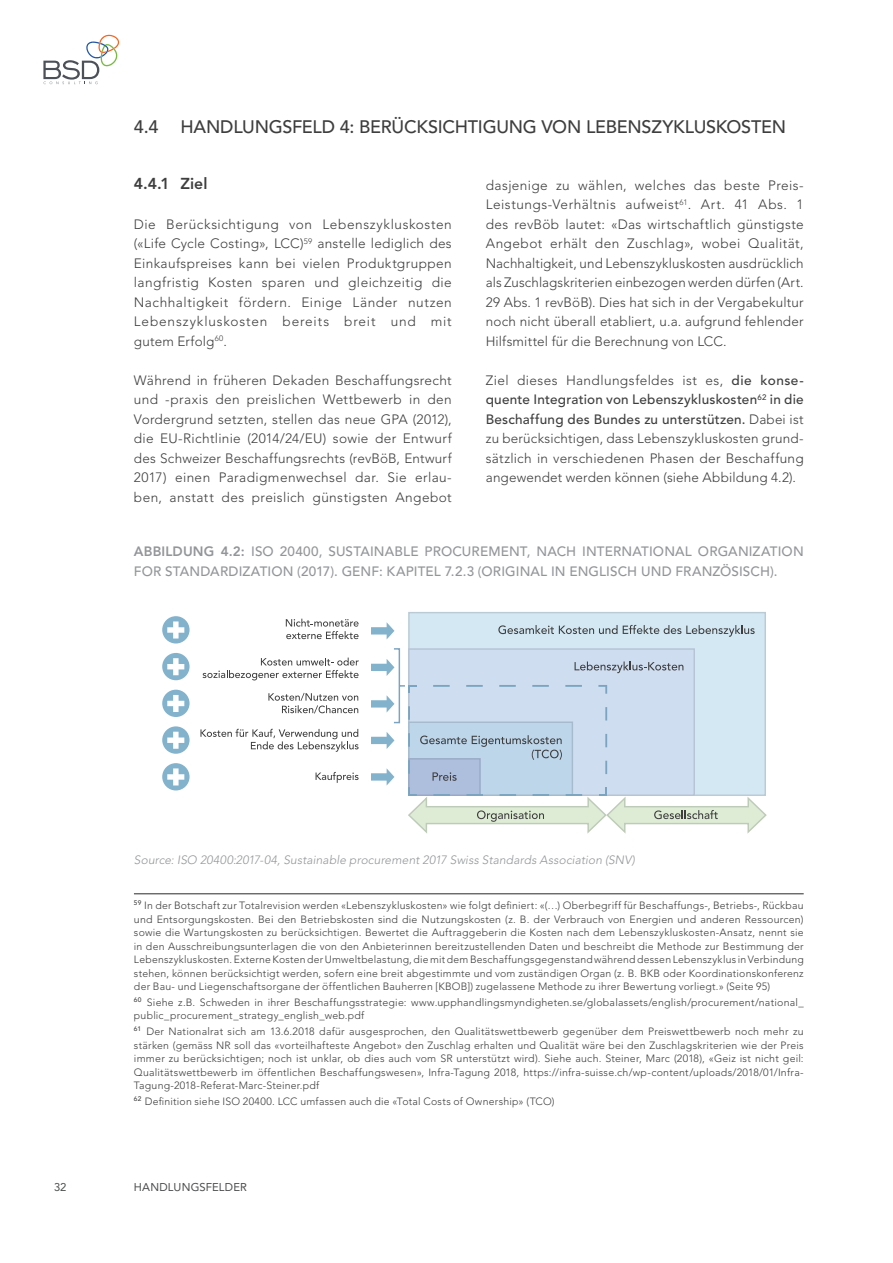
<style>
.page{position:relative;width:893px;height:1263px;background:#fff}
.page>*{position:absolute;margin:0;border:0;box-sizing:border-box;transform-origin:0 0}
.t1{font:500 18px "Avenir LT Std";letter-spacing:-.015em;color:#3e3e3f}
.t2{font:800 15.75px "Avenir LT Std";color:#3e3e3f}
.Body_text{font:300 13.5px/19.5px "Avenir LT Std";letter-spacing:.02em;color:#3e3e3f;text-align:justify}
.Page_and_section_lef{font:500 13.5px/19.5px "Avenir LT Std";letter-spacing:.01em;color:#939598}
.Page_and_section_lef-2{font:italic 300 12px "Avenir LT Std";letter-spacing:.015em;color:#939598}
.t3{font:11.25px "Avenir LT Std";letter-spacing:.02em;color:#4b4c4d}
.Footnotes_Comment{font:300 10.5px/13.5px "Avenir LT Std";letter-spacing:.02em;color:#3e3e3f;text-align:justify}
.s1{font-weight:500}
.s2{font-weight:800}
</style>
<div class="page">
<svg style="left:43px;top:34px;width:76px;height:50px"></svg>
<hr style="left:134px;top:893px;width:670px;height:1px;background:#414142">
<div style="left:408px;top:612px;width:358px;height:184px;background:#d4e8f3;border:1px solid #bacbd6"></div>
<div style="left:408px;top:648px;width:287px;height:148px;background:#cfddf0;border:1px solid #b7c4d6"></div>
<svg style="left:565px;top:685px;width:17px;height:2px"></svg>
<svg style="left:532px;top:685px;width:17px;height:2px"></svg>
<svg style="left:499px;top:685px;width:17px;height:2px"></svg>
<svg style="left:466px;top:685px;width:17px;height:2px"></svg>
<svg style="left:433px;top:685px;width:17px;height:2px"></svg>
<svg style="left:598px;top:685px;width:9px;height:9px"></svg>
<svg style="left:605px;top:761px;width:2px;height:13px"></svg>
<svg style="left:605px;top:734px;width:2px;height:13px"></svg>
<svg style="left:605px;top:707px;width:2px;height:13px"></svg>
<div style="left:408px;top:721px;width:165px;height:75px;background:#bdd6ea;border:1px solid #a6bcce"></div>
<div style="left:408px;top:758px;width:73px;height:38px;background:#aebedd;border:1px solid #9aaac6"></div>
<svg style="left:371px;top:622px;width:23px;height:17px"></svg>
<svg style="left:371px;top:732px;width:23px;height:17px"></svg>
<svg style="left:371px;top:768px;width:23px;height:17px"></svg>
<svg style="left:498px;top:625px;width:257px;height:12px"></svg>
<svg style="left:575px;top:661px;width:108px;height:12px"></svg>
<svg style="left:420px;top:735px;width:142px;height:25px"></svg>
<svg style="left:433px;top:772px;width:24px;height:9px"></svg>
<svg style="left:286px;top:619px;width:73px;height:20px"></svg>
<svg style="left:203px;top:657px;width:156px;height:23px"></svg>
<svg style="left:268px;top:693px;width:90px;height:20px"></svg>
<svg style="left:200px;top:729px;width:159px;height:23px"></svg>
<svg style="left:316px;top:772px;width:43px;height:11px"></svg>
<svg style="left:162px;top:616px;width:28px;height:27px"></svg>
<svg style="left:162px;top:653px;width:28px;height:27px"></svg>
<svg style="left:162px;top:690px;width:28px;height:27px"></svg>
<svg style="left:162px;top:726px;width:28px;height:28px"></svg>
<svg style="left:162px;top:763px;width:28px;height:27px"></svg>
<svg style="left:408px;top:787px;width:359px;height:47px"></svg>
<svg style="left:408px;top:733px;width:2px;height:14px"></svg>
<svg style="left:408px;top:760px;width:2px;height:14px"></svg>
<svg style="left:371px;top:647px;width:46px;height:77px"></svg>
<p class="t1" style="left:134px;top:117px;width:654px">4.4 HANDLUNGSFELD 4: BERÜCKSICHTIGUNG VON LEBENSZYKLUSKOSTEN</p>
<p class="t2" style="left:134px;top:174px;width:75px">4.4.1 Ziel</p>
<p class="Body_text" style="left:134px;top:214px;width:319px">Die Berücksichtigung von Lebenszykluskosten («Life Cycle Costing», LCC)<sup>59</sup> anstelle lediglich des Einkaufspreises kann bei vielen Produktgruppen langfristig Kosten sparen und gleichzeitig die Nachhaltigkeit fördern. Einige Länder nutzen Lebenszykluskosten bereits breit und mit gutem Erfolg<sup>60</sup>.</p>
<p class="Body_text" style="left:134px;top:370px;width:319px">Während in früheren Dekaden Beschaffungsrecht und -praxis den preislichen Wettbewerb in den Vordergrund setzten, stellen das neue GPA (2012), die EU-Richtlinie (2014/24/EU) sowie der Entwurf des Schweizer Beschaffungsrechts (revBöB, Entwurf 2017) einen Paradigmenwechsel dar. Sie erlau&shy;ben, anstatt des preislich günstigsten Angebot</p>
<p class="Body_text" style="left:486px;top:175px;width:319px">dasjenige zu wählen, welches das beste Preis-Leistungs-Verhältnis aufweist<sup>61</sup>. Art. 41 Abs. 1 des revBöb lautet: «Das wirtschaftlich günstigste Angebot erhält den Zuschlag», wobei Qualität, Nachhaltigkeit, und Lebenszykluskosten ausdrücklich als Zuschlagskriterien einbezogen werden dürfen (Art.<br>29 Abs. 1 revBöB). Dies hat sich in der Vergabekultur noch nicht überall etabliert, u.a. aufgrund fehlender Hilfsmittel für die Berechnung von LCC.</p>
<p class="Body_text" style="left:486px;top:370px;width:319px">Ziel dieses Handlungsfeldes ist es, <span class="s1">die konse&shy;quente Integration von Lebenszykluskosten</span><sup>62</sup> <span class="s1">in die Beschaffung des Bundes zu unterstützen.</span> Dabei ist zu berücksichtigen, dass Lebenszykluskosten grund&shy;sätzlich in verschiedenen Phasen der Beschaffung angewendet werden können (siehe Abbildung 4.2).</p>
<p class="Page_and_section_lef" style="left:134px;top:542px;width:671px"><span class="s2">ABBILDUNG 4.2:</span> ISO 20400, SUSTAINABLE PROCUREMENT, NACH INTERNATIONAL ORGANIZATION<br>FOR STANDARDIZATION (2017). GENF: KAPITEL 7.2.3 (ORIGINAL IN ENGLISCH UND FRANZÖSISCH).</p>
<p class="Page_and_section_lef-2" style="left:134px;top:853px;width:502px">Source: ISO 20400:2017-04, Sustainable procurement 2017 Swiss Standards Association (SNV)</p>
<p class="Footnotes_Comment" style="left:134px;top:899px;width:671px"><sup>59</sup> In der Botschaft zur Totalrevision werden «Lebenszykluskosten» wie folgt definiert: «(…) Oberbegriff für Beschaffungs-, Betriebs-, Rückbau und Entsorgungskosten. Bei den Betriebskosten sind die Nutzungskosten (z. B. der Verbrauch von Energien und anderen Ressourcen) sowie die Wartungskosten zu berücksichtigen. Bewertet die Auftraggeberin die Kosten nach dem Lebenszykluskosten-Ansatz, nennt sie in den Ausschreibungsunterlagen die von den Anbieterinnen bereitzustellenden Daten und beschreibt die Methode zur Bestimmung der Lebenszykluskosten. Externe Kosten der Umweltbelastung, die mit dem Beschaffungsgegenstand während dessen Lebenszyklus in Verbindung stehen, können berücksichtigt werden, sofern eine breit abgestimmte und vom zuständigen Organ (z. B. BKB oder Koordinationskonferenz der Bau- und Liegenschaftsorgane der öffentlichen Bauherren [KBOB]) zugelassene Methode zu ihrer Bewertung vorliegt.» (Seite 95)</p>
<p class="Footnotes_Comment" style="left:134px;top:995px;width:671px"><sup>60</sup> Siehe z.B. Schweden in ihrer Beschaffungsstrategie: www.upphandlingsmyndigheten.se/globalassets/english/procurement/national_ public_procurement_strategy_english_web.pdf</p>
<p class="Footnotes_Comment" style="left:134px;top:1025px;width:671px"><sup>61</sup> Der Nationalrat sich am 13.6.2018 dafür ausgesprochen, den Qualitätswettbewerb gegenüber dem Preiswettbewerb noch mehr zu stärken (gemäss NR soll das «vorteilhafteste Angebot» den Zuschlag erhalten und Qualität wäre bei den Zuschlagskriterien wie der Preis immer zu berücksichtigen; noch ist unklar, ob dies auch vom SR unterstützt wird). Siehe auch. Steiner, Marc (2018), «Geiz ist nicht geil:<br>Qualitätswettbewerb im öffentlichen Beschaffungswesen», Infra-Tagung 2018, https://infra-suisse.ch/wp-content/uploads/2018/01/Infra-Tagung-2018-Referat-Marc-Steiner.pdf</p>
<p class="Footnotes_Comment" style="left:134px;top:1094px;width:422px"><sup>62</sup> Definition siehe ISO 20400. LCC umfassen auch die «Total Costs of Ownership» (TCO)</p>
<p class="t3" style="left:54px;top:1180px;width:14px">32</p>
<p class="t3" style="left:134px;top:1180px;width:115px">HANDLUNGSFELDER</p>
</div>
